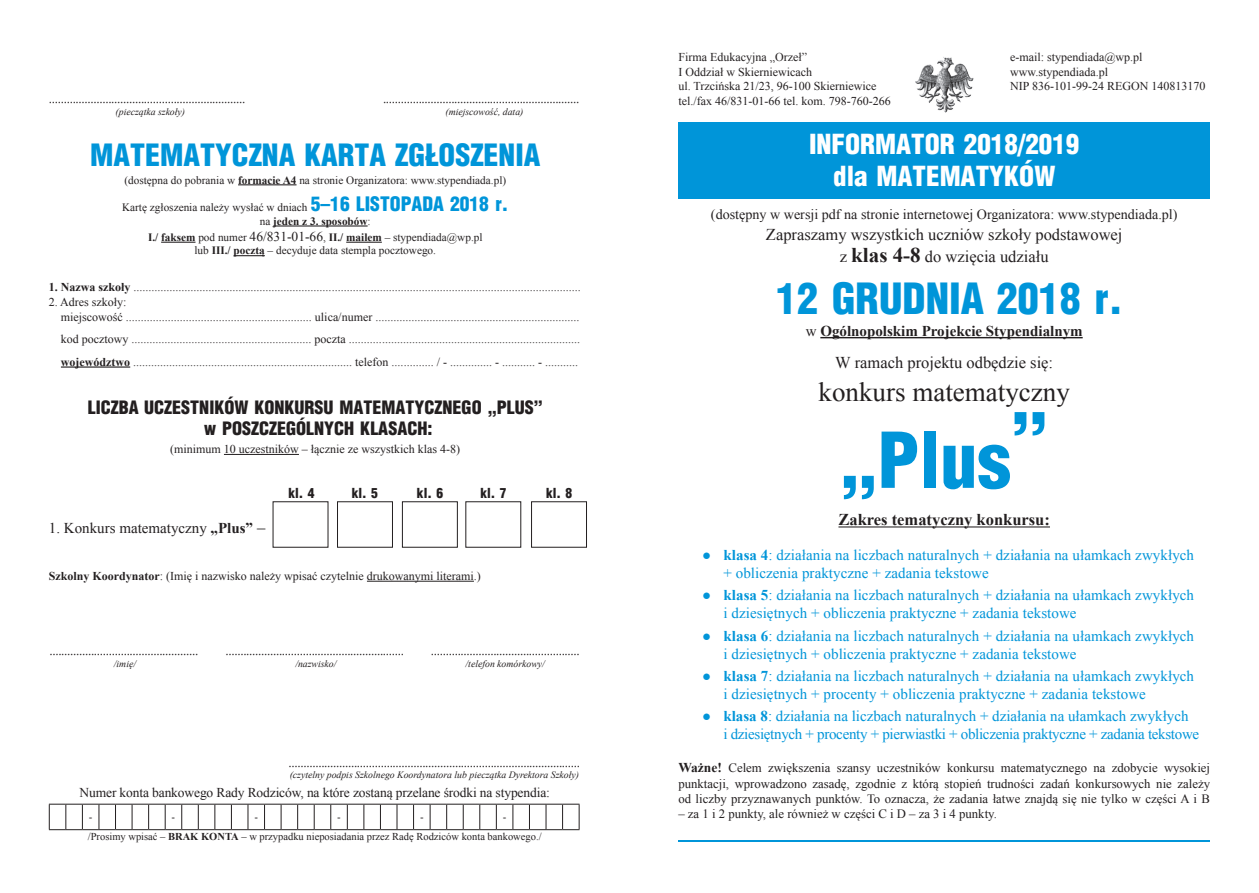
<style>
.page{position:relative;width:1259px;height:893px;background:#fff}
.page>*{position:absolute;margin:0;border:0;box-sizing:border-box;transform-origin:0 0}
.t1{font:900 75px "Switzerland Cond";color:#0095d9}
.t2{font:900 42px "Switzerland Cond";color:#0095d9}
.t3{font:900 30px "Switzerland Cond";color:#0095d9}
.t4{font:900 27px/32.4px "Switzerland Cond";color:#fff;text-align:center}
.t5{font:27px "Times New Roman";color:#231f20}
.t6{font:900 18px/21px "Switzerland Cond";color:#231f20;text-align:center}
.t7{font:16.5px/22.2px "Times New Roman";color:#231f20;text-align:center}
.t8{font:700 16.5px "Times New Roman";color:#231f20}
.t9{font:15px/18px "Times New Roman";letter-spacing:.005em;color:#0095d9}
.t10{font:15px/18px "Times New Roman";letter-spacing:-.02em;color:#0095d9}
.t11{font:700 15px "Times New Roman";color:#231f20}
.t12{font:15px "Times New Roman";color:#231f20}
.t13{font:14.1px "Times New Roman";color:#231f20}
.t14{font:13.5px "Monotype Corsiva";color:#231f20}
.t15{font:13.5px "Times New Roman";letter-spacing:-.01em;color:#231f20}
.t16{font:900 13.5px "Switzerland Cond";color:#231f20}
.t17{font:12.75px/15.3px "Times New Roman";color:#231f20;text-align:justify}
.t18{font:12px/14.4px "Times New Roman";color:#231f20}
.t19{font:11.25px/13.5px "Times New Roman";color:#231f20;text-align:center}
.t20{font:10.5px "Times New Roman";color:#231f20}
.t21{font:italic 9.75px "Times New Roman";color:#231f20}
.t22{font:700 9px "Times New Roman";color:#231f20}
.s1{font-weight:700}
.s2{font-family:"Switzerland Cond";font-weight:900;font-size:19.5px;color:#0095d9}
.s3{font-size:13.5px}
.s4{font-size:16.5px}
.s5{font-weight:700;font-size:21px}
.s6{font-weight:400}
.s7{font-weight:700;font-size:13.5px}
</style>
<div class="page">
<hr style="left:820px;top:337px;width:262px;height:1px;background:#231f20">
<div style="left:678px;top:122px;width:532px;height:77px;background:#0095d9"></div>
<hr style="left:678px;top:840px;width:532px;height:1px;background:#0095d9">
<img style="left:915px;top:57px;width:59px;height:56px">
<hr style="left:838px;top:526px;width:212px;height:1px;background:#231f20">
<hr style="left:238px;top:184px;width:58px;height:1px;background:#231f20">
<hr style="left:273px;top:225px;width:95px;height:2px;background:#231f20">
<hr style="left:161px;top:242px;width:34px;height:1px;background:#231f20">
<hr style="left:346px;top:242px;width:36px;height:1px;background:#231f20">
<hr style="left:233px;top:255px;width:32px;height:1px;background:#231f20">
<hr style="left:61px;top:366px;width:69px;height:2px;background:#231f20">
<hr style="left:224px;top:454px;width:75px;height:1px;background:#231f20">
<svg style="left:49px;top:804px;width:531px;height:26px"></svg>
<hr style="left:367px;top:581px;width:107px;height:1px;background:#231f20">
<div style="left:273px;top:501px;width:55px;height:47px;border:1px solid #231f20"></div>
<div style="left:337px;top:501px;width:56px;height:47px;border:1px solid #231f20"></div>
<div style="left:402px;top:501px;width:56px;height:47px;border:1px solid #231f20"></div>
<div style="left:465px;top:501px;width:56px;height:47px;border:1px solid #231f20"></div>
<div style="left:531px;top:501px;width:56px;height:47px;border:1px solid #231f20"></div>
<p class="t14" style="left:49px;top:91px;width:198px">..................................................................</p>
<p class="t21" style="left:116px;top:105px;width:71px">(pieczątka szkoły)</p>
<p class="t14" style="left:383px;top:91px;width:198px">..................................................................</p>
<p class="t21" style="left:445px;top:105px;width:79px">(miejscowość, data)</p>
<h3 class="t3" style="left:90px;top:135px;width:452px">MATEMATYCZNA KARTA ZGŁOSZENIA</h3>
<p class="t19" style="left:124px;top:173px;width:383px">(dostępna do pobrania w <span class="s1">formacie A4</span> na stronie Organizatora: www.stypendiada.pl)</p>
<p class="t19" style="left:122px;top:201px;width:388px">Kartę zgłoszenia należy wysłać w dniach <span class="s2">5–16 LISTOPADA 2018 r. </span>na <span class="s1">jeden z 3. sposobów</span>:</p>
<p class="t19" style="left:148px;top:230px;width:336px"><span class="s1">I./ faksem</span> pod numer <span class="s3">46/831-01-66</span>, <span class="s1">II./ mailem</span> – stypendiada@wp.pl lub <span class="s1">III./ pocztą</span> – decyduje data stempla pocztowego.</p>
<p class="t18" style="left:49px;top:279px;width:533px"><span class="s1">1. Nazwa szkoły</span> .....................................................................................................................................................</p>
<p class="t18" style="left:61px;top:294px;width:520px;line-height:15px;text-indent:-12px">2. Adres szkoły:<br>miejscowość .............................................................. ulica/numer ....................................................................</p>
<p class="t18" style="left:61px;top:328px;width:520px;line-height:22.5px">kod pocztowy ............................................................ poczta ............................................................................. <span class="s1">województwo</span> ......................................................................... telefon .............. / - .............. - ........... - ...........</p>
<h3 class="t6" style="left:88px;top:396px;width:456px">LICZBA UCZESTNIKÓW KONKURSU MATEMATYCZNEGO „PLUS” w POSZCZEGÓLNYCH KLASACH:</h3>
<p class="t18" style="left:170px;top:442px;width:291px">(minimum 10 uczestników – łącznie ze wszystkich klas 4-8)</p>
<p class="t16" style="left:288px;top:484px;width:28px">kl. 4</p>
<p class="t16" style="left:352px;top:484px;width:28px">kl. 5</p>
<p class="t16" style="left:417px;top:484px;width:28px">kl. 6</p>
<p class="t16" style="left:480px;top:484px;width:28px">kl. 7</p>
<p class="t16" style="left:546px;top:484px;width:28px">kl. 8</p>
<p class="t12" style="left:49px;top:518px;width:218px">1. Konkurs matematyczny <span class="s1">„Plus”</span> <span class="s4">–</span></p>
<p class="t18" style="left:49px;top:568px;width:433px"><span class="s1">Szkolny Koordynator</span>: (Imię i nazwisko należy wpisać czytelnie drukowanymi literami.)</p>
<p class="t14" style="left:49px;top:643px;width:150px">..................................................</p>
<p class="t21" style="left:114px;top:657px;width:24px">/imię/</p>
<p class="t14" style="left:225px;top:643px;width:180px">............................................................</p>
<p class="t21" style="left:295px;top:657px;width:43px">/nazwisko/</p>
<p class="t14" style="left:431px;top:643px;width:150px">..................................................</p>
<p class="t21" style="left:465px;top:657px;width:81px">/telefon komórkowy/</p>
<p class="t14" style="left:289px;top:754px;width:293px">..................................................................................................</p>
<p class="t21" style="left:290px;top:768px;width:291px">(czytelny podpis Szkolnego Koordynatora lub pieczątka Dyrektora Szkoły)</p>
<p class="t15" style="left:80px;top:783px;width:472px">Numer konta bankowego Rady Rodziców, na które zostaną przelane środki na stypendia:</p>
<p class="t22" style="left:89px;top:811px;width:4px">-</p>
<p class="t22" style="left:172px;top:811px;width:4px">-</p>
<p class="t22" style="left:255px;top:811px;width:4px">-</p>
<p class="t22" style="left:337px;top:811px;width:4px">-</p>
<p class="t22" style="left:420px;top:811px;width:4px">-</p>
<p class="t22" style="left:503px;top:811px;width:4px">-</p>
<p class="t20" style="left:88px;top:830px;width:455px">/Prosimy wpisać – <span class="s1">BRAK KONTA</span> – w przypadku nieposiadania przez Radę Rodziców konta bankowego./</p>
<p class="t18" style="left:678px;top:50px;width:214px">Firma Edukacyjna „Orzeł”<br>I Oddział w Skierniewicach<br>ul. Trzcińska 21/23, 96-100 Skierniewice tel./fax 46/831-01-66 tel. kom. 798-760-266</p>
<p class="t18" style="left:1010px;top:50px;width:197px">e-mail: stypendiada@wp.pl www.stypendiada.pl<br>NIP 836-101-99-24 REGON 140813170</p>
<h3 class="t4" style="left:809px;top:127px;width:272px">INFORMATOR 2018/2019 dla MATEMATYKÓW</h3>
<p class="t13" style="left:711px;top:205px;width:468px">(dostępny w wersji pdf na stronie internetowej Organizatora: www.stypendiada.pl)</p>
<h3 class="t7" style="left:766px;top:223px;width:358px">Zapraszamy wszystkich uczniów szkoły podstawowej z <span class="s5">klas 4-8</span> do wzięcia udziału</h3>
<h2 class="t2" style="left:776px;top:271px;width:348px">12 GRUDNIA 2018 r.</h2>
<p class="t11" style="left:806px;top:321px;width:278px"><span class="s6">w</span> Ogólnopolskim Projekcie Stypendialnym</p>
<h3 class="t7" style="left:835px;top:352px;width:219px">W ramach projektu odbędzie się:</h3>
<h3 class="t5" style="left:818px;top:374px;width:253px">konkurs matematyczny</h3>
<h1 class="t1" style="left:840px;top:412px;width:210px">„Plus”</h1>
<h3 class="t8" style="left:838px;top:508px;width:213px">Zakres tematyczny konkursu:</h3>
<p class="t9" style="left:723px;top:546px;width:472px;text-indent:-21px"><span class="s1">● klasa 4</span>: działania na liczbach naturalnych + działania na ułamkach zwykłych + obliczenia praktyczne + zadania tekstowe</p>
<p class="t9" style="left:723px;top:586px;width:472px;text-indent:-21px"><span class="s1">● klasa 5</span>: działania na liczbach naturalnych + działania na ułamkach zwykłych i dziesiętnych + obliczenia praktyczne + zadania tekstowe</p>
<p class="t9" style="left:723px;top:626px;width:472px;text-indent:-21px"><span class="s1">● klasa 6</span>: działania na liczbach naturalnych + działania na ułamkach zwykłych i dziesiętnych + obliczenia praktyczne + zadania tekstowe</p>
<p class="t9" style="left:723px;top:667px;width:472px;text-indent:-21px"><span class="s1">● klasa 7</span>: działania na liczbach naturalnych + działania na ułamkach zwykłych i dziesiętnych + procenty + obliczenia praktyczne + zadania tekstowe</p>
<p class="t10" style="left:723px;top:707px;width:477px;text-indent:-21px"><span class="s1">● klasa 8</span>: działania na liczbach naturalnych + działania na ułamkach zwykłych<br>i dziesiętnych + procenty + pierwiastki + obliczenia praktyczne + zadania tekstowe</p>
<p class="t17" style="left:678px;top:760px;width:533px"><span class="s7">Ważne!</span> Celem zwiększenia szansy uczestników konkursu matematycznego na zdobycie wysokiej punktacji, wprowadzono zasadę, zgodnie z którą stopień trudności zadań konkursowych nie zależy od liczby przyznawanych punktów. To oznacza, że zadania łatwe znajdą się nie tylko w części A i B</p>
<p class="t17" style="left:678px;top:806px;width:320px">– za 1 i 2 punkty, ale również w części C i D – za 3 i 4 punkty.</p>
</div>
